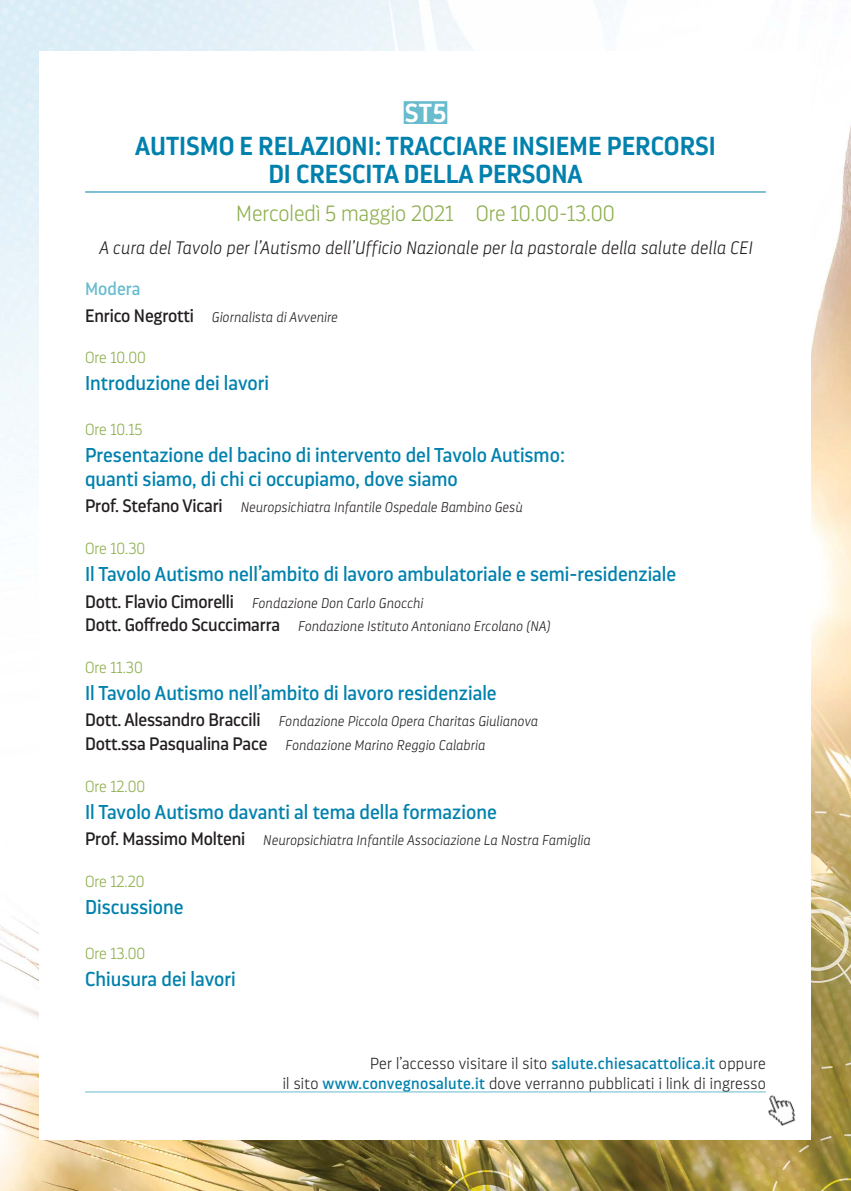
<style>
.page{position:relative;width:851px;height:1191px;background:#fff}
.page>*{position:absolute;margin:0;border:0;box-sizing:border-box;transform-origin:0 0}
.titolosessione{font:600 26px/28px "Darwin Pro";color:#0081ad;text-align:center}
.numeroST{font:600 26px "Darwin Pro";color:#fff}
.datasessione{font:200 22px "Darwin Pro";color:#8eaf4d}
.interventosessione{font:20px/24px "Darwin Pro";color:#0081ad}
.acuradisessione{font:italic 200 18px "Darwin Pro";letter-spacing:.02em;color:#231f20}
.intervengonosessione{font:18px "Darwin Pro";color:#68bcce}
.linksessione{font:200 16px/20px "Darwin Pro";letter-spacing:.02em;color:#231f20;text-align:right}
.orasessione{font:200 16px "Darwin Pro";color:#8eaf4d}
.nomesessione{font:italic 200 14px "Darwin Pro";letter-spacing:.02em;color:#231f20}
.s1{font-weight:400;font-style:normal;font-size:18px}
.s2{font-weight:400;color:#0081ad}
</style>
<div class="page">
<img style="left:0;top:0;width:850px;height:1191px">
<div style="left:40px;top:51px;width:771px;height:1089px;background:#fff"></div>
<div style="left:403px;top:101px;width:44px;height:23px;background:#68bcce"></div>
<hr style="left:85px;top:192px;width:680px;height:1px;background:#0081ad">
<hr style="left:85px;top:1091px;width:680px;height:1px;background:#68bcce">
<img style="left:759px;top:1091px;width:37px;height:35px">
<p class="numeroST" style="left:405px;top:95px;width:43px">ST5</p>
<p class="titolosessione" style="left:135px;top:131px;width:582px">AUTISMO E RELAZIONI: TRACCIARE INSIEME PERCORSI<br>DI CRESCITA DELLA PERSONA</p>
<p class="datasessione" style="left:236px;top:199px;width:380px">Mercoledì 5 maggio 2021 Ore 10.00-13.00</p>
<p class="acuradisessione" style="left:99px;top:236px;width:654px">A cura del Tavolo per l’Autismo dell’Ufficio Nazionale per la pastorale della salute della CEI</p>
<p class="intervengonosessione" style="left:85px;top:277px;width:57px">Modera</p>
<p class="nomesessione" style="left:85px;top:308px;width:254px"><span class="s1">Enrico Negrotti</span> Giornalista di Avvenire</p>
<p class="orasessione" style="left:85px;top:347px;width:62px">Ore 10.00</p>
<p class="interventosessione" style="left:85px;top:371px;width:185px">Introduzione dei lavori</p>
<p class="orasessione" style="left:85px;top:419px;width:59px">Ore 10.15</p>
<p class="interventosessione" style="left:85px;top:442px;width:481px">Presentazione del bacino di intervento del Tavolo Autismo: quanti siamo, di chi ci occupiamo, dove siamo</p>
<p class="nomesessione" style="left:85px;top:498px;width:438px"><span class="s1">Prof. Stefano Vicari</span> Neuropsichiatra Infantile Ospedale Bambino Gesù</p>
<p class="orasessione" style="left:85px;top:538px;width:62px">Ore 10.30</p>
<p class="interventosessione" style="left:85px;top:561px;width:592px">Il Tavolo Autismo nell’ambito di lavoro ambulatoriale e semi-residenziale</p>
<p class="nomesessione" style="left:85px;top:594px;width:339px"><span class="s1">Dott. Flavio Cimorelli</span> Fondazione Don Carlo Gnocchi</p>
<p class="nomesessione" style="left:85px;top:617px;width:466px"><span class="s1">Dott. Goffredo Scuccimarra</span> Fondazione Istituto Antoniano Ercolano (NA)</p>
<p class="orasessione" style="left:85px;top:657px;width:59px">Ore 11.30</p>
<p class="interventosessione" style="left:85px;top:680px;width:413px">Il Tavolo Autismo nell’ambito di lavoro residenziale</p>
<p class="nomesessione" style="left:85px;top:712px;width:454px"><span class="s1">Dott. Alessandro Braccili</span> Fondazione Piccola Opera Charitas Giulianova</p>
<p class="nomesessione" style="left:85px;top:736px;width:401px"><span class="s1">Dott.ssa Pasqualina Pace</span> Fondazione Marino Reggio Calabria</p>
<p class="orasessione" style="left:85px;top:776px;width:62px">Ore 12.00</p>
<p class="interventosessione" style="left:85px;top:799px;width:413px">Il Tavolo Autismo davanti al tema della formazione</p>
<p class="nomesessione" style="left:85px;top:831px;width:506px"><span class="s1">Prof. Massimo Molteni</span> Neuropsichiatra Infantile Associazione La Nostra Famiglia</p>
<p class="orasessione" style="left:85px;top:871px;width:61px">Ore 12.20</p>
<p class="interventosessione" style="left:85px;top:894px;width:100px">Discussione</p>
<p class="orasessione" style="left:85px;top:943px;width:62px">Ore 13.00</p>
<p class="interventosessione" style="left:85px;top:966px;width:152px">Chiusura dei lavori</p>
<p class="linksessione" style="left:283px;top:1053px;width:484px">Per l’accesso visitare il sito <span class="s2">salute.chiesacattolica.it</span> oppure<br>il sito <span class="s2">www.convegnosalute.it</span> dove verranno pubblicati i link di ingresso</p>
</div>
